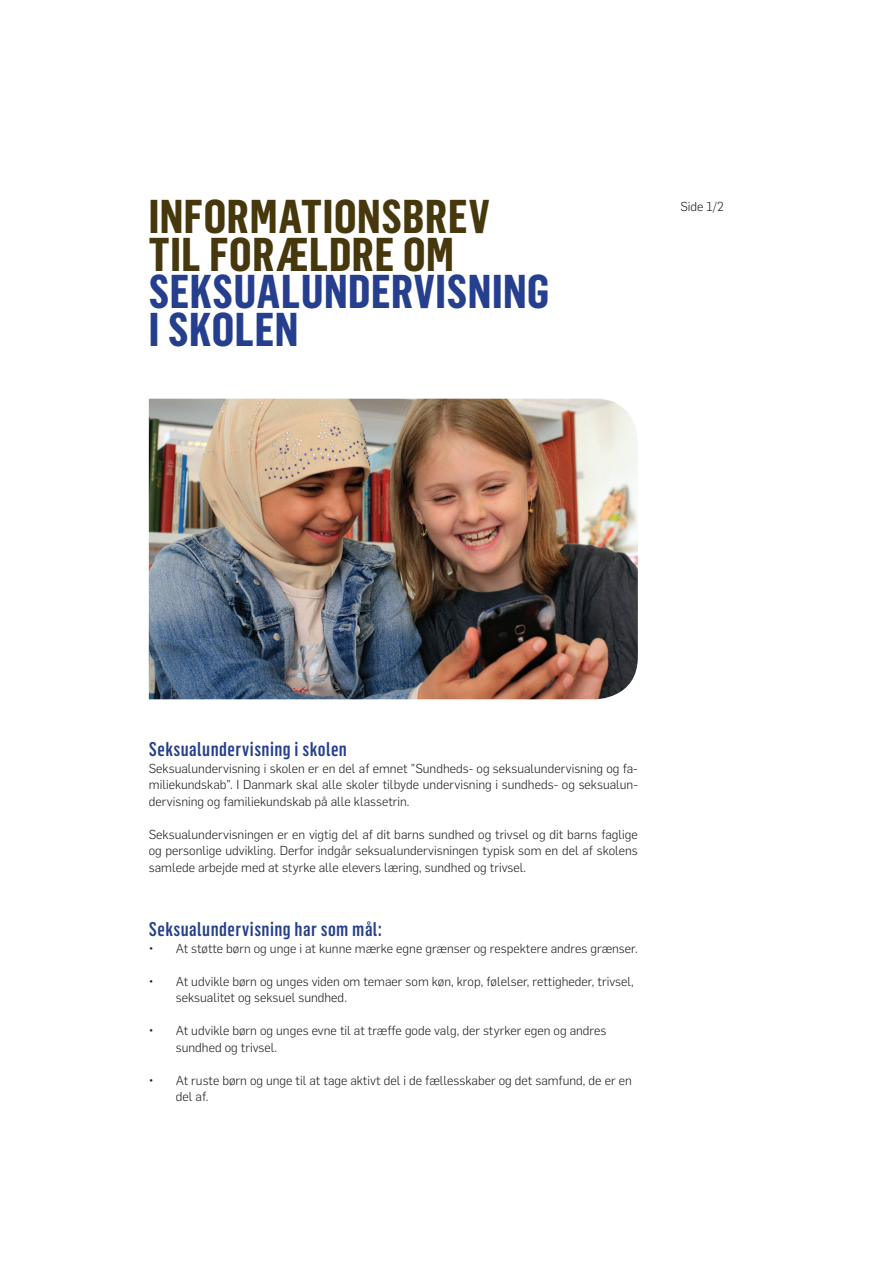
<style>
.page{position:relative;width:893px;height:1263px;background:#fff}
.page>*{position:absolute;margin:0;border:0;box-sizing:border-box;transform-origin:0 0}
.t1{font:700 46.5px/37.5px "Flama Condensed";letter-spacing:.015em;color:#47370c}
.t2{font:700 46.5px/37.5px "Flama Condensed";letter-spacing:.015em;color:#253f8e}
.t3{font:500 19.5px "Flama Condensed";letter-spacing:.025em;color:#253f8e}
.t4{font:300 12.75px/16.5px "Flama";color:#231f20}
</style>
<div class="page">
<img style="left:149px;top:399px;width:489px;height:300px">
<h1 class="t1" style="left:149px;top:196px;width:342px">INFORMATIONSBREV<br>TIL FORÆLDRE OM</h1>
<h1 class="t2" style="left:149px;top:271px;width:402px">SEKSUALUNDERVISNING<br>I SKOLEN</h1>
<p class="t4" style="left:680px;top:197px;width:45px">Side 1/2</p>
<h2 class="t3" style="left:149px;top:737px;width:200px">Seksualundervisning i skolen</h2>
<p class="t4" style="left:149px;top:759px;width:491px;text-align:justify">Seksualundervisning i skolen er en del af emnet ”Sundheds- og seksualundervisning og fa&shy;miliekundskab”. I Danmark skal alle skoler tilbyde undervisning i sundheds- og seksualun&shy;dervisning og familiekundskab på alle klassetrin.</p>
<p class="t4" style="left:149px;top:825px;width:491px;text-align:justify">Seksualundervisningen er en vigtig del af dit barns sundhed og trivsel og dit barns faglige og personlige udvikling. Derfor indgår seksualundervisningen typisk som en del af skolens samlede arbejde med at styrke alle elevers læring, sundhed og trivsel.</p>
<h2 class="t3" style="left:149px;top:917px;width:234px">Seksualundervisning har som mål:</h2>
<p class="t4" style="left:149px;top:939px;width:490px">• At støtte børn og unge i at kunne mærke egne grænser og respektere andres grænser.</p>
<p class="t4" style="left:176px;top:972px;width:459px;text-indent:-27px">• At udvikle børn og unges viden om temaer som køn, krop, følelser, rettigheder, trivsel, seksualitet og seksuel sundhed.</p>
<p class="t4" style="left:176px;top:1022px;width:432px;text-indent:-27px">• At udvikle børn og unges evne til at træffe gode valg, der styrker egen og andres sundhed og trivsel.</p>
<p class="t4" style="left:176px;top:1071px;width:457px;text-indent:-27px">• At ruste børn og unge til at tage aktivt del i de fællesskaber og det samfund, de er en del af.</p>
</div>
